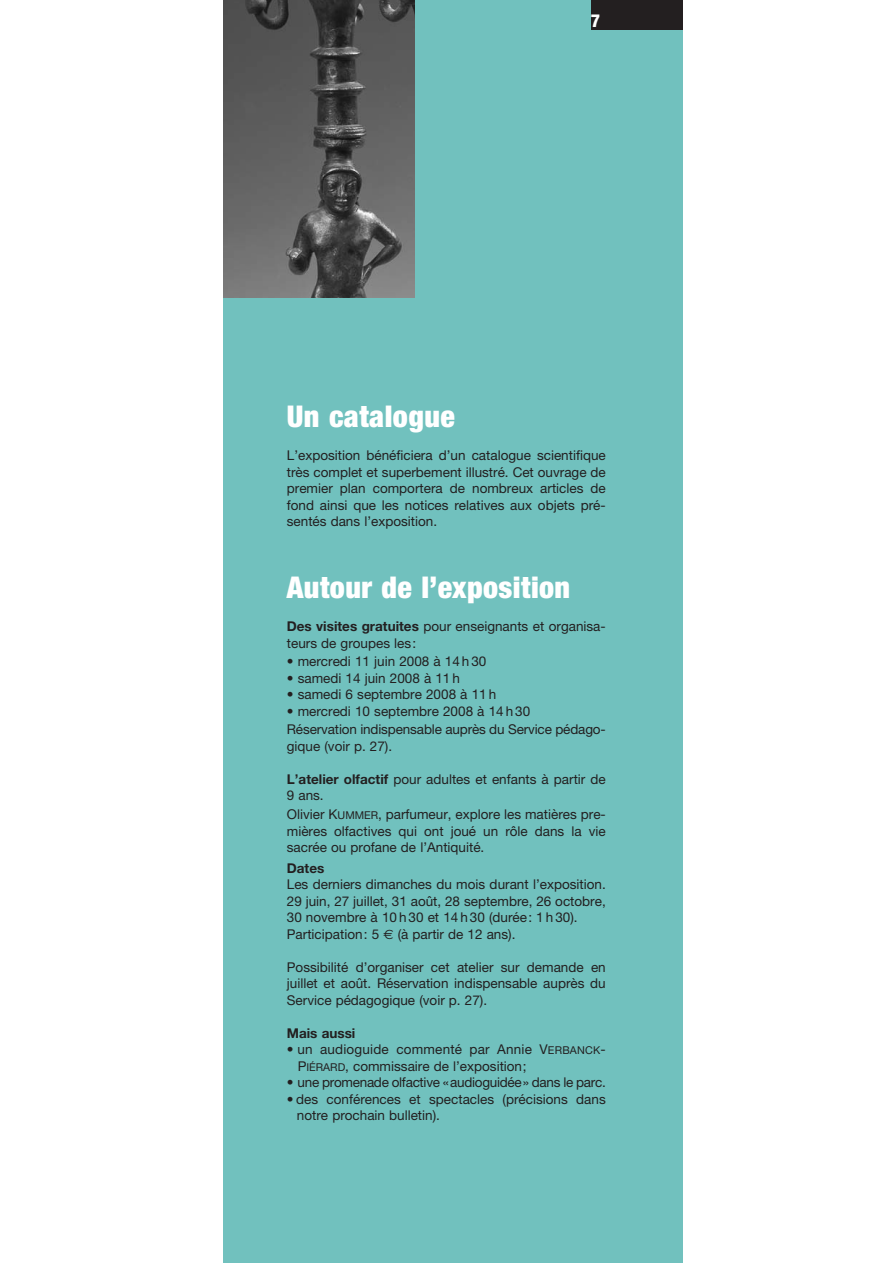
<style>
.page{position:relative;width:893px;height:1263px;background:#fff}
.page>*{position:absolute;margin:0;border:0;box-sizing:border-box;transform-origin:0 0}
.t1{font:900 condensed 30px "Helvetica Neue";letter-spacing:.015em;color:#fff}
.t2{font:800 condensed 18px "Helvetica Neue";color:#fff}
.t3{font:13.5px/16.5px "Helvetica Neue";color:#231f20}
.t4{font:13.5px "Helvetica Neue";letter-spacing:-.02em;color:#231f20}
.t5{font:700 13.5px "Helvetica Neue";color:#231f20}
.s1{font-weight:700}
.s2{font-size:10.8px}
.s3{font-family:"Euro Sans"}
</style>
<div class="page">
<div style="left:223px;top:0;width:459px;height:1263px;background:#71c1be"></div>
<div style="left:591px;top:0;width:91px;height:30px;background:#231f20"></div>
<img style="left:223px;top:0;width:191px;height:298px">
<h2 class="t2" style="left:591px;top:14px;width:11px">7</h2>
<h1 class="t1" style="left:287px;top:406px;width:170px">Un catalogue</h1>
<p class="t3" style="left:287px;top:448px;width:320px;text-align:justify">L’exposition bénéficiera d’un catalogue scientifique très complet et superbement illustré. Cet ouvrage de premier plan comportera de nombreux articles de fond ainsi que les notices relatives aux objets pré&shy;sentés dans l’exposition.</p>
<h1 class="t1" style="left:287px;top:577px;width:285px">Autour de l’exposition</h1>
<p class="t3" style="left:287px;top:619px;width:320px"><span class="s1">Des visites gratuites</span> pour enseignants et organisa&shy;teurs de groupes les:</p>
<p class="t3" style="left:287px;top:655px;width:201px">• mercredi 11 juin 2008 à 14 h 30</p>
<p class="t3" style="left:287px;top:671px;width:175px">• samedi 14 juin 2008 à 11 h</p>
<p class="t3" style="left:287px;top:688px;width:211px">• samedi 6 septembre 2008 à 11 h</p>
<p class="t3" style="left:287px;top:703px;width:320px;line-height:18.6px">• mercredi 10 septembre 2008 à 14 h 30<br>Réservation indispensable auprès du Service pédago-</p>
<p class="t3" style="left:287px;top:739px;width:107px">gique (voir p. 27).</p>
<p class="t3" style="left:287px;top:772px;width:320px"><span class="s1">L’atelier olfactif</span> pour adultes et enfants à partir de<br>9 ans.</p>
<p class="t3" style="left:287px;top:807px;width:320px;text-align:justify">Olivier K<span class="s2">UMMER</span>, parfumeur, explore les matières pre&shy;mières olfactives qui ont joué un rôle dans la vie sacrée ou profane de l’Antiquité.</p>
<p class="t5" style="left:287px;top:863px;width:39px">Dates</p>
<p class="t3" style="left:287px;top:878px;width:320px">Les derniers dimanches du mois durant l’exposition.<br>29 juin, 27 juillet, 31 août, 28 septembre, 26 octobre, 30 novembre à 10 h 30 et 14 h 30 (durée: 1 h 30).<br>Participation: 5 <span class="s3">€</span> (à partir de 12 ans).</p>
<p class="t3" style="left:287px;top:960px;width:320px;text-align:justify">Possibilité d’organiser cet atelier sur demande en juillet et août. Réservation indispensable auprès du Service pédagogique (voir p. 27).</p>
<p class="t5" style="left:287px;top:1028px;width:70px">Mais aussi</p>
<p class="t3" style="left:298px;top:1043px;width:310px;text-indent:-11px">• un audioguide commenté par Annie V<span class="s2">ERBANCK</span>-<br>P<span class="s2">IÉRARD</span>, commissaire de l’exposition;</p>
<p class="t4" style="left:287px;top:1078px;width:320px">• une promenade olfactive «audioguidée» dans le parc.</p>
<p class="t3" style="left:297px;top:1092px;width:310px;text-indent:-10px">• des conférences et spectacles (précisions dans notre prochain bulletin).</p>
</div>
